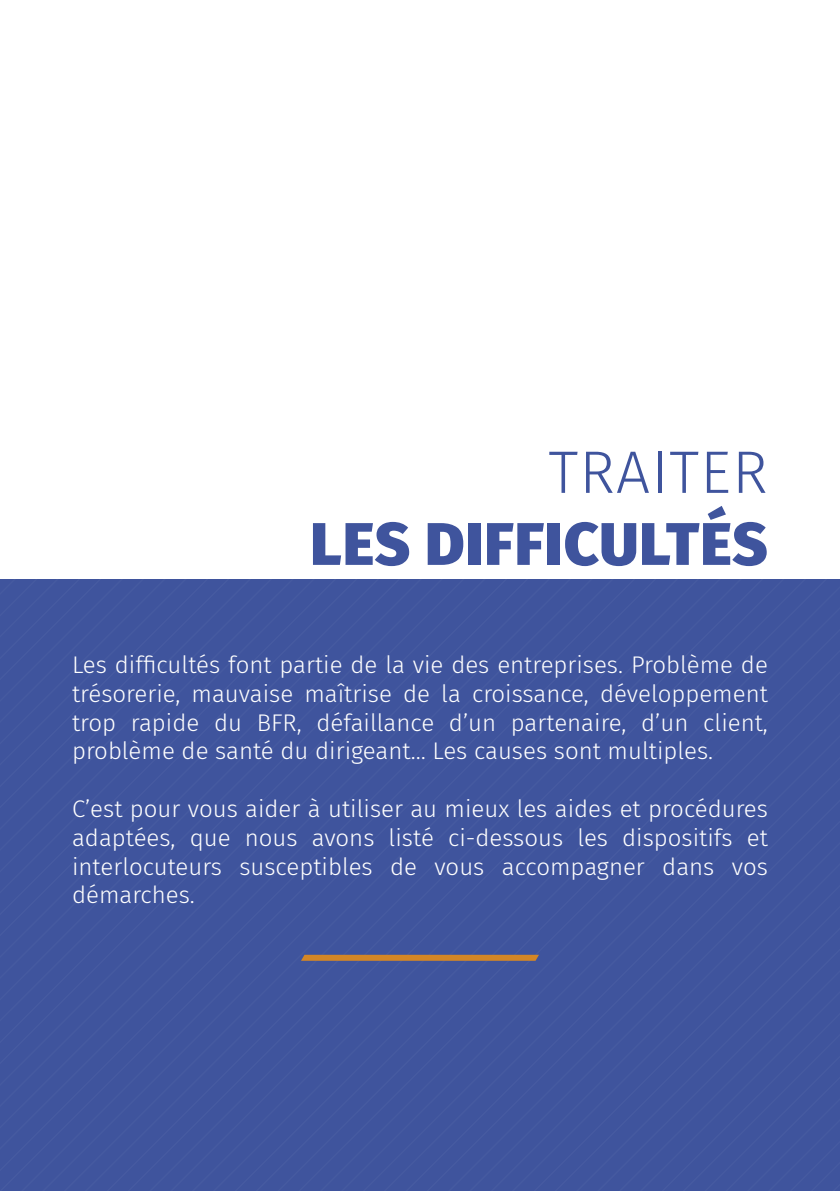
<style>
.page{position:relative;width:840px;height:1191px;background:#fff}
.page>*{position:absolute;margin:0;border:0;box-sizing:border-box;transform-origin:0 0}
.t1{font:900 60px "Fira Sans";letter-spacing:.02em;color:#3f549d}
.t2{font:300 60px "Fira Sans";letter-spacing:.02em;color:#3f549d}
.t3{font:300 24px/28.8px "Fira Sans";color:#fff;text-align:justify}
</style>
<div class="page">
<div style="left:790px;top:579px;width:43px;height:612px;background:#3f549d"></div>
<div style="left:748px;top:579px;width:42px;height:612px;background:#3f549d"></div>
<div style="left:0;top:579px;width:748px;height:612px;background:#3f549d"></div>
<div style="left:0;top:579px;width:705px;height:592px;background:#3f549d"></div>
<div style="left:0;top:579px;width:663px;height:549px;background:#3f549d"></div>
<div style="left:0;top:579px;width:620px;height:507px;background:#3f549d"></div>
<div style="left:0;top:579px;width:577px;height:464px;background:#3f549d"></div>
<div style="left:0;top:579px;width:535px;height:421px;background:#3f549d"></div>
<div style="left:0;top:579px;width:492px;height:379px;background:#3f549d"></div>
<div style="left:0;top:579px;width:449px;height:336px;background:#3f549d"></div>
<div style="left:0;top:579px;width:407px;height:293px;background:#3f549d"></div>
<div style="left:0;top:579px;width:364px;height:251px;background:#3f549d"></div>
<div style="left:0;top:579px;width:321px;height:208px;background:#3f549d"></div>
<div style="left:0;top:579px;width:279px;height:165px;background:#3f549d"></div>
<div style="left:0;top:579px;width:257px;height:144px;background:#3f549d"></div>
<div style="left:302px;top:954px;width:235px;height:6px;background:#d48625"></div>
<h1 class="t2" style="left:548px;top:429px;width:220px">TRAITER</h1>
<h1 class="t1" style="left:310px;top:490px;width:458px">LES DIFFICULTÉS</h1>
<p class="t3" style="left:72px;top:650px;width:697px">Les difficultés font partie de la vie des entreprises. Problème de trésorerie, mauvaise maîtrise de la croissance, développement trop rapide du BFR, défaillance d’un partenaire, d’un client, problème de santé du dirigeant… Les causes sont multiples.</p>
<p class="t3" style="left:72px;top:794px;width:697px">C’est pour vous aider à utiliser au mieux les aides et procédures adaptées, que nous avons listé ci-dessous les dispositifs et interlocuteurs susceptibles de vous accompagner dans vos démarches.</p>
</div>
